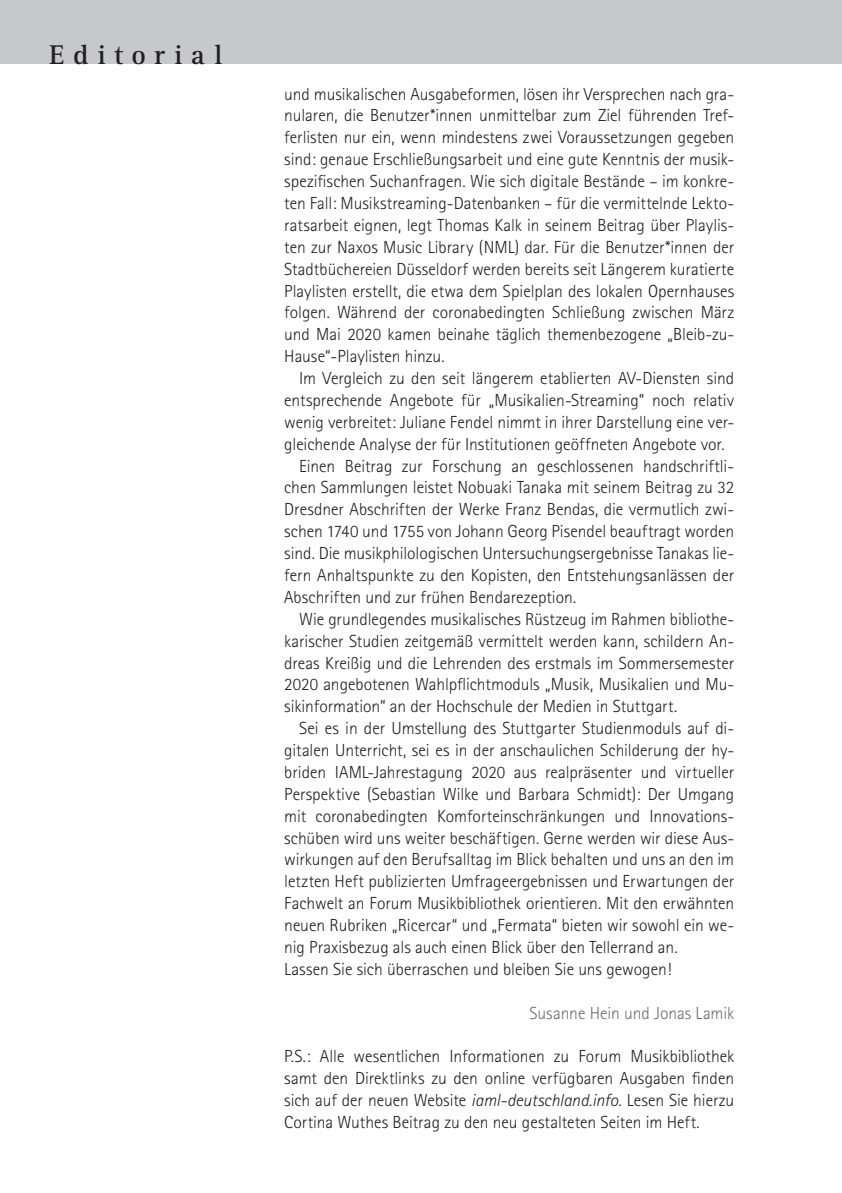
<style>
.page{position:relative;width:842px;height:1193px;background:#fff}
.page>*{position:absolute;margin:0;border:0;box-sizing:border-box;transform-origin:0 0}
.t1{font:700 28px "Rotis Serif";letter-spacing:.3em;color:#231f20}
.Absatz_mit_Einzug{font:300 17.5px/21.9px "Rotis Sans Serif";color:#231f20;text-align:justify}
.Absatz_ohne_Einzug{font:300 17.5px/21.9px "Rotis Sans Serif";color:#231f20;text-align:justify}
.Autor_nach_Text{font:300 17.5px "Rotis Sans Serif";letter-spacing:-.005em;color:#6c6d70}
.s1{font-style:italic}
</style>
<div class="page">
<div style="left:0;top:0;width:841px;height:64px;background:#c7c8ca"></div>
<p class="t1" style="left:49px;top:38px;width:174px">Editorial</p>
<p class="Absatz_mit_Einzug" style="left:284px;top:83px;width:451px">und musikalischen Ausgabeformen, lösen ihr Versprechen nach gra&shy;nularen, die Benutzer*innen unmittelbar zum Ziel führenden Tref&shy;ferlisten nur ein, wenn mindestens zwei Voraussetzungen gegeben sind: genaue Erschließungsarbeit und eine gute Kenntnis der musik&shy;spezifischen Suchanfragen. Wie sich digitale Bestände – im konkre&shy;ten Fall: Musikstreaming-Datenbanken – für die vermittelnde Lekto&shy;ratsarbeit eignen, legt Thomas Kalk in seinem Beitrag über Playlis&shy;ten zur Naxos Music Library (NML) dar. Für die Benutzer*innen der Stadtbüchereien Düsseldorf werden bereits seit Längerem kuratierte Playlisten erstellt, die etwa dem Spielplan des lokalen Opernhauses folgen. Während der coronabedingten Schließung zwischen März und Mai 2020 kamen beinahe täglich themenbezogene „Bleib-zu-Hause“-Playlisten hinzu.</p>
<p class="Absatz_mit_Einzug" style="left:284px;top:367px;width:451px;text-indent:15px">Im Vergleich zu den seit längerem etablierten AV-Diensten sind entsprechende Angebote für „Musikalien-Streaming“ noch relativ wenig verbreitet: Juliane Fendel nimmt in ihrer Darstellung eine ver&shy;gleichende Analyse der für Institutionen geöffneten Angebote vor.</p>
<p class="Absatz_mit_Einzug" style="left:284px;top:455px;width:451px;text-indent:15px">Einen Beitrag zur Forschung an geschlossenen handschriftli&shy;chen Sammlungen leistet Nobuaki Tanaka mit seinem Beitrag zu 32<br>Dresdner Abschriften der Werke Franz Bendas, die vermutlich zwi&shy;schen 1740 und 1755 von Johann Georg Pisendel beauftragt worden sind. Die musikphilologischen Untersuchungsergebnisse Tanakas lie&shy;fern Anhaltspunkte zu den Kopisten, den Entstehungsanlässen der Abschriften und zur frühen Bendarezeption.</p>
<p class="Absatz_mit_Einzug" style="left:284px;top:608px;width:451px;text-indent:15px">Wie grundlegendes musikalisches Rüstzeug im Rahmen bibliothe&shy;karischer Studien zeitgemäß vermittelt werden kann, schildern An&shy;dreas Kreißig und die Lehrenden des erstmals im Sommersemester 2020 angebotenen Wahlpflichtmoduls „Musik, Musikalien und Mu&shy;sikinformation“ an der Hochschule der Medien in Stuttgart.</p>
<p class="Absatz_mit_Einzug" style="left:284px;top:717px;width:451px;text-indent:15px">Sei es in der Umstellung des Stuttgarter Studienmoduls auf di&shy;gitalen Unterricht, sei es in der anschaulichen Schilderung der hy&shy;briden IAML-Jahrestagung 2020 aus realpräsenter und virtueller Perspektive (Sebastian Wilke und Barbara Schmidt): Der Umgang mit coronabedingten Komforteinschränkungen und Innovations&shy;schüben wird uns weiter beschäftigen. Gerne werden wir diese Aus&shy;wirkungen auf den Berufsalltag im Blick behalten und uns an den im letzten Heft publizierten Umfrageergebnissen und Erwartungen der Fachwelt an Forum Musikbibliothek orientieren. Mit den erwähnten neuen Rubriken „Ricercar“ und „Fermata“ bieten wir sowohl ein we&shy;nig Praxisbezug als auch einen Blick über den Tellerrand an.</p>
<p class="Absatz_ohne_Einzug" style="left:284px;top:958px;width:389px">Lassen Sie sich überraschen und bleiben Sie uns gewogen!</p>
<p class="Autor_nach_Text" style="left:529px;top:1002px;width:206px">Susanne Hein und Jonas Lamik</p>
<p class="Absatz_ohne_Einzug" style="left:284px;top:1045px;width:451px">P.S.: Alle wesentlichen Informationen zu Forum Musikbibliothek samt den Direktlinks zu den online verfügbaren Ausgaben finden sich auf der neuen Website <span class="s1">iaml-deutschland.info</span>. Lesen Sie hierzu Cortina Wuthes Beitrag zu den neu gestalteten Seiten im Heft.</p>
</div>
